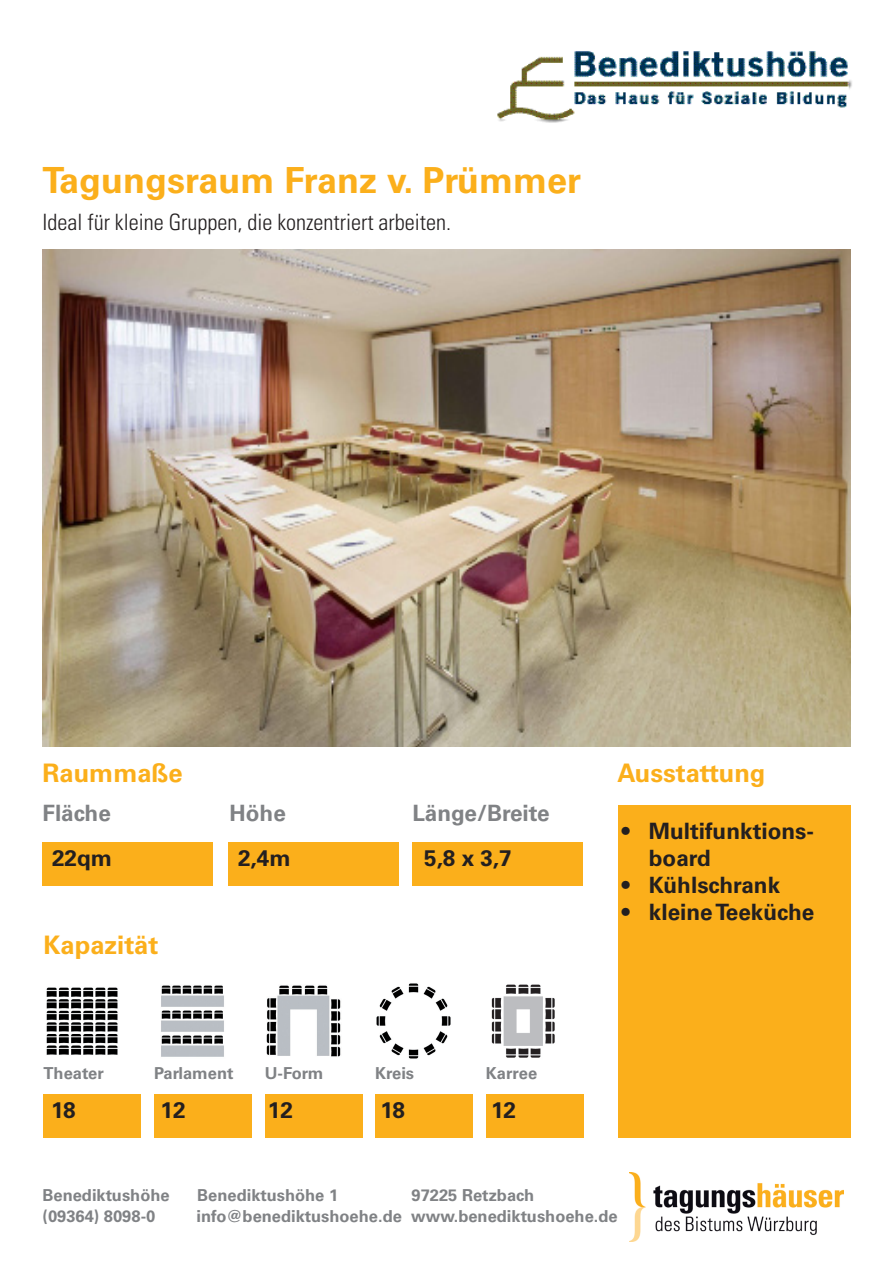
<style>
.page{position:relative;width:893px;height:1263px;background:#fff}
.page>*{position:absolute;margin:0;border:0;box-sizing:border-box;transform-origin:0 0}
.t1{font:700 36px "Univers LT Std";color:#fbaf1b}
.t2{font:700 25.5px "Univers LT Std";color:#fbaf1b}
.t3{font:700 22.5px/27px "Univers LT Std";color:#231f20}
.t4{font:300 condensed 22.5px "Univers LT Std";color:#231f20}
.t5{font:700 22.5px "Univers LT Std";color:#808285}
.t6{font:700 16.5px "Univers LT Std";color:#808285}
</style>
<div class="page">
<img style="left:43px;top:250px;width:807px;height:496px">
<div style="left:43px;top:842px;width:170px;height:43px;background:#fbaf1b"></div>
<div style="left:229px;top:842px;width:170px;height:43px;background:#fbaf1b"></div>
<div style="left:412px;top:842px;width:171px;height:43px;background:#fbaf1b"></div>
<div style="left:618px;top:805px;width:232px;height:332px;background:#fbaf1b"></div>
<img style="left:46px;top:987px;width:72px;height:68px">
<img style="left:161px;top:985px;width:63px;height:72px">
<img style="left:266px;top:985px;width:75px;height:72px">
<img style="left:376px;top:983px;width:75px;height:76px">
<img style="left:492px;top:984px;width:63px;height:74px">
<div style="left:44px;top:1094px;width:97px;height:43px;background:#fbaf1b"></div>
<div style="left:154px;top:1094px;width:98px;height:43px;background:#fbaf1b"></div>
<div style="left:265px;top:1094px;width:97px;height:43px;background:#fbaf1b"></div>
<div style="left:375px;top:1094px;width:98px;height:43px;background:#fbaf1b"></div>
<div style="left:486px;top:1094px;width:98px;height:43px;background:#fbaf1b"></div>
<img style="left:629px;top:1172px;width:214px;height:70px">
<img style="left:497px;top:51px;width:355px;height:72px">
<p class="t1" style="left:43px;top:159px;width:540px">Tagungsraum Franz v. Prümmer</p>
<p class="t4" style="left:43px;top:209px;width:410px">Ideal für kleine Gruppen, die konzentriert arbeiten.</p>
<p class="t2" style="left:43px;top:758px;width:142px">Raummaße</p>
<p class="t5" style="left:43px;top:800px;width:70px">Fläche</p>
<p class="t5" style="left:230px;top:800px;width:58px">Höhe</p>
<p class="t5" style="left:412px;top:800px;width:139px">Länge/Breite</p>
<p class="t3" style="left:52px;top:845px;width:62px">22qm</p>
<p class="t3" style="left:238px;top:845px;width:54px">2,4m</p>
<p class="t3" style="left:424px;top:845px;width:89px">5,8 x 3,7</p>
<p class="t2" style="left:44px;top:930px;width:116px">Kapazität</p>
<p class="t6" style="left:44px;top:1063px;width:62px">Theater</p>
<p class="t6" style="left:154px;top:1063px;width:81px">Parlament</p>
<p class="t6" style="left:265px;top:1063px;width:60px">U-Form</p>
<p class="t6" style="left:375px;top:1063px;width:40px">Kreis</p>
<p class="t6" style="left:486px;top:1063px;width:53px">Karree</p>
<p class="t3" style="left:51px;top:1096px;width:26px">18</p>
<p class="t3" style="left:161px;top:1096px;width:27px">12</p>
<p class="t3" style="left:268px;top:1096px;width:27px">12</p>
<p class="t3" style="left:381px;top:1096px;width:26px">18</p>
<p class="t3" style="left:491px;top:1096px;width:27px">12</p>
<p class="t2" style="left:618px;top:758px;width:149px">Ausstattung</p>
<p class="t3" style="left:649px;top:818px;width:166px;text-indent:-27px">• Multifunktions&shy;board</p>
<p class="t3" style="left:622px;top:872px;width:160px">• Kühlschrank</p>
<p class="t3" style="left:622px;top:899px;width:194px">• kleine Teeküche</p>
<p class="t6" style="left:43px;top:1185px;width:129px">Benediktushöhe</p>
<p class="t6" style="left:197px;top:1185px;width:142px">Benediktushöhe 1</p>
<p class="t6" style="left:412px;top:1185px;width:124px">97225 Retzbach</p>
<p class="t6" style="left:43px;top:1206px;width:114px">(09364) 8098-0</p>
<p class="t6" style="left:197px;top:1206px;width:423px">info@benediktushoehe.de www.benediktushoehe.de</p>
</div>
